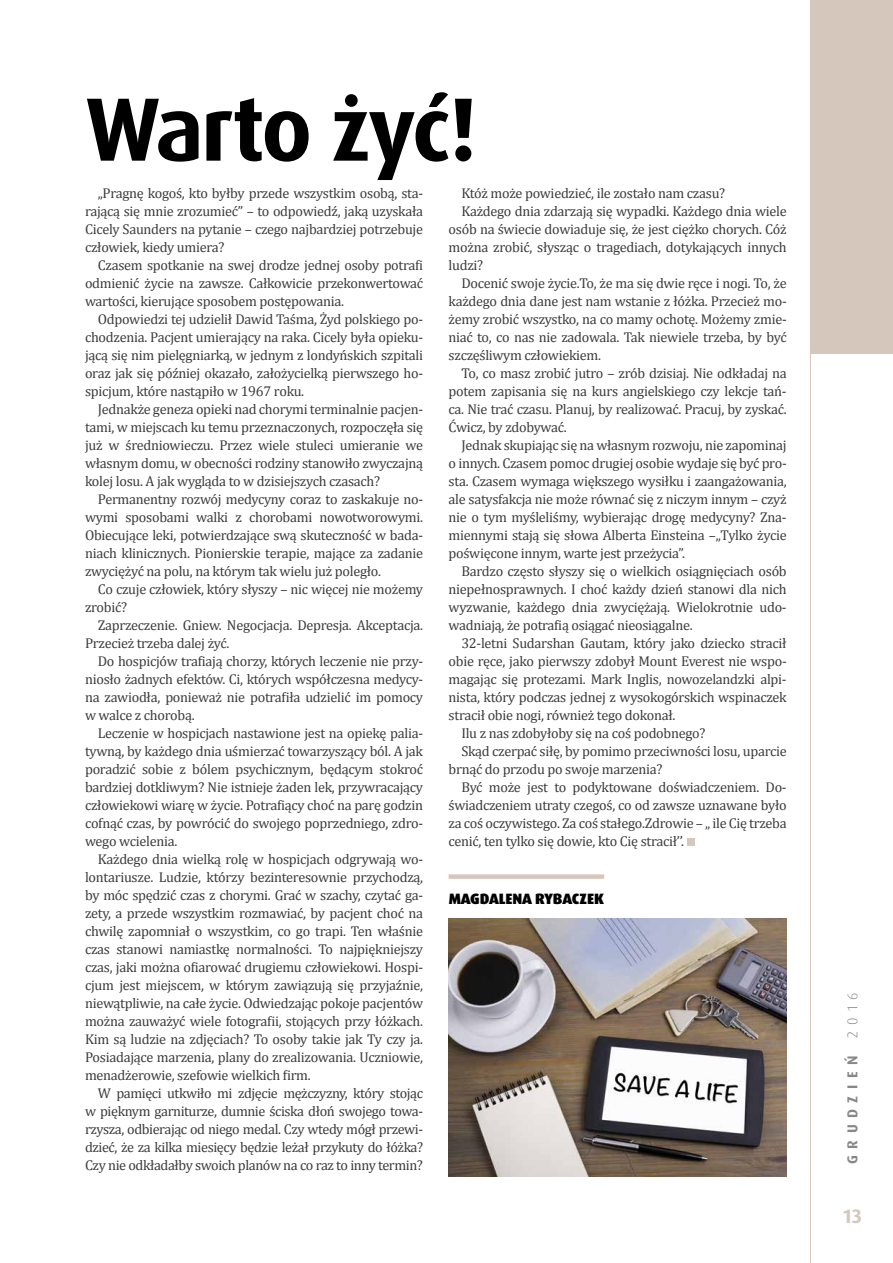
<style>
.page{position:relative;width:893px;height:1263px;background:#fff}
.page>*{position:absolute;margin:0;border:0;box-sizing:border-box;transform-origin:0 0}
.t1{font:700 90px "Dax Pro";letter-spacing:-.035em;color:#000}
.t2{font:700 19.5px "Dax Pro";color:#d5c7bc}
.t3{font:900 15px "Dax Pro";letter-spacing:-.01em;color:#000}
.t4{font:700 14.4px "Dax Pro";letter-spacing:.46em;color:#878787}
.t5{font:14.25px/18px "Cambria";letter-spacing:-.02em;color:#3c3c3b;text-align:justify}
.s1{font-weight:300}
</style>
<div class="page">
<div style="left:810px;top:0;width:83px;height:354px;background:#d5c7bc"></div>
<hr style="left:810px;top:349px;width:1px;height:914px;background:#d5c7bc">
<div style="left:449px;top:874px;width:155px;height:5px;background:#d5c7bc"></div>
<div style="left:687px;top:838px;width:8px;height:8px;background:#d5c7bc"></div>
<img style="left:449px;top:918px;width:338px;height:258px">
<h1 class="t1" style="left:85px;top:71px;width:394px">Warto żyć!</h1>
<p class="t5" style="left:85px;top:184px;width:340px;text-indent:13px">„Pragnę kogoś, kto byłby przede wszystkim osobą, sta&shy;rającą się mnie zrozumieć” – to odpowiedź, jaką uzyskała Cicely Saunders na pytanie – czego najbardziej potrzebuje człowiek, kiedy umiera?</p>
<p class="t5" style="left:85px;top:256px;width:340px;text-indent:13px">Czasem spotkanie na swej drodze jednej osoby potrafi odmienić życie na zawsze. Całkowicie przekonwertować wartości, kierujące sposobem postępowania.</p>
<p class="t5" style="left:85px;top:310px;width:340px;text-indent:13px">Odpowiedzi tej udzielił Dawid Taśma, Żyd polskiego po&shy;chodzenia. Pacjent umierający na raka. Cicely była opieku&shy;jącą się nim pielęgniarką, w jednym z londyńskich szpitali oraz jak się później okazało, założycielką pierwszego ho&shy;spicjum, które nastąpiło w 1967 roku.</p>
<p class="t5" style="left:85px;top:400px;width:340px;text-indent:13px">Jednakże geneza opieki nad chorymi terminalnie pacjen&shy;tami, w miejscach ku temu przeznaczonych, rozpoczęła się już w średniowieczu. Przez wiele stuleci umieranie we własnym domu, w obecności rodziny stanowiło zwyczajną kolej losu. A jak wygląda to w dzisiejszych czasach?</p>
<p class="t5" style="left:85px;top:490px;width:340px;text-indent:13px">Permanentny rozwój medycyny coraz to zaskakuje no&shy;wymi sposobami walki z chorobami nowotworowymi.<br>Obiecujące leki, potwierdzające swą skuteczność w bada&shy;niach klinicznych. Pionierskie terapie, mające za zadanie zwyciężyć na polu, na którym tak wielu już poległo.</p>
<p class="t5" style="left:85px;top:580px;width:340px;text-indent:13px">Co czuje człowiek, który słyszy – nic więcej nie możemy zrobić?</p>
<p class="t5" style="left:85px;top:616px;width:340px;text-indent:13px">Zaprzeczenie. Gniew. Negocjacja. Depresja. Akceptacja.<br>Przecież trzeba dalej żyć.</p>
<p class="t5" style="left:85px;top:652px;width:340px;text-indent:13px">Do hospicjów trafiają chorzy, których leczenie nie przy&shy;niosło żadnych efektów. Ci, których współczesna medycy&shy;na zawiodła, ponieważ nie potrafiła udzielić im pomocy w walce z chorobą.</p>
<p class="t5" style="left:85px;top:724px;width:340px;text-indent:13px">Leczenie w hospicjach nastawione jest na opiekę palia&shy;tywną, by każdego dnia uśmierzać towarzyszący ból. A jak poradzić sobie z bólem psychicznym, będącym stokroć bardziej dotkliwym? Nie istnieje żaden lek, przywracający człowiekowi wiarę w życie. Potrafiący choć na parę godzin cofnąć czas, by powrócić do swojego poprzedniego, zdro&shy;wego wcielenia.</p>
<p class="t5" style="left:85px;top:850px;width:340px;text-indent:13px">Każdego dnia wielką rolę w hospicjach odgrywają wo&shy;lontariusze. Ludzie, którzy bezinteresownie przychodzą, by móc spędzić czas z chorymi. Grać w szachy, czytać ga&shy;zety, a przede wszystkim rozmawiać, by pacjent choć na chwilę zapomniał o wszystkim, co go trapi. Ten właśnie czas stanowi namiastkę normalności. To najpiękniejszy czas, jaki można ofiarować drugiemu człowiekowi. Hospi&shy;cjum jest miejscem, w którym zawiązują się przyjaźnie, niewątpliwie, na całe życie. Odwiedzając pokoje pacjentów można zauważyć wiele fotografii, stojących przy łóżkach.<br>Kim są ludzie na zdjęciach? To osoby takie jak Ty czy ja.<br>Posiadające marzenia, plany do zrealizowania. Uczniowie, menadżerowie, szefowie wielkich firm.</p>
<p class="t5" style="left:85px;top:1084px;width:340px;text-indent:13px">W pamięci utkwiło mi zdjęcie mężczyzny, który stojąc w pięknym garniturze, dumnie ściska dłoń swojego towa&shy;rzysza, odbierając od niego medal. Czy wtedy mógł przewi&shy;dzieć, że za kilka miesięcy będzie leżał przykuty do łóżka?<br>Czy nie odkładałby swoich planów na co raz to inny termin?</p>
<p class="t5" style="left:461px;top:184px;width:265px">Któż może powiedzieć, ile zostało nam czasu?</p>
<p class="t5" style="left:461px;top:202px;width:327px">Każdego dnia zdarzają się wypadki. Każdego dnia wiele</p>
<p class="t5" style="left:449px;top:220px;width:340px">osób na świecie dowiaduje się, że jest ciężko chorych. Cóż</p>
<p class="t5" style="left:449px;top:238px;width:340px">można zrobić, słysząc o tragediach, dotykających innych</p>
<p class="t5" style="left:449px;top:256px;width:36px">ludzi?</p>
<p class="t5" style="left:461px;top:274px;width:327px">Docenić swoje życie.To, że ma się dwie ręce i nogi. To, że</p>
<p class="t5" style="left:449px;top:292px;width:340px">każdego dnia dane jest nam wstanie z łóżka. Przecież mo-</p>
<p class="t5" style="left:449px;top:310px;width:340px">żemy zrobić wszystko, na co mamy ochotę. Możemy zmie-</p>
<p class="t5" style="left:449px;top:328px;width:340px">niać to, co nas nie zadowala. Tak niewiele trzeba, by być</p>
<p class="t5" style="left:449px;top:346px;width:154px">szczęśliwym człowiekiem.</p>
<p class="t5" style="left:461px;top:364px;width:327px">To, co masz zrobić jutro – zrób dzisiaj. Nie odkładaj na</p>
<p class="t5" style="left:449px;top:382px;width:340px">potem zapisania się na kurs angielskiego czy lekcje tań-</p>
<p class="t5" style="left:449px;top:400px;width:340px">ca. Nie trać czasu. Planuj, by realizować. Pracuj, by zyskać.</p>
<p class="t5" style="left:449px;top:418px;width:120px">Ćwicz, by zdobywać.</p>
<p class="t5" style="left:461px;top:436px;width:327px">Jednak skupiając się na własnym rozwoju, nie zapominaj</p>
<p class="t5" style="left:449px;top:454px;width:340px">o innych. Czasem pomoc drugiej osobie wydaje się być pro-</p>
<p class="t5" style="left:449px;top:472px;width:340px">sta. Czasem wymaga większego wysiłku i zaangażowania,</p>
<p class="t5" style="left:449px;top:490px;width:340px">ale satysfakcja nie może równać się z niczym innym – czyż</p>
<p class="t5" style="left:449px;top:508px;width:340px">nie o tym myśleliśmy, wybierając drogę medycyny? Zna-</p>
<p class="t5" style="left:449px;top:526px;width:340px">miennymi stają się słowa Alberta Einsteina –„Tylko życie</p>
<p class="t5" style="left:449px;top:544px;width:238px">poświęcone innym, warte jest przeżycia”.</p>
<p class="t5" style="left:461px;top:562px;width:327px">Bardzo często słyszy się o wielkich osiągnięciach osób</p>
<p class="t5" style="left:449px;top:580px;width:340px">niepełnosprawnych. I choć każdy dzień stanowi dla nich</p>
<p class="t5" style="left:449px;top:598px;width:340px">wyzwanie, każdego dnia zwyciężają. Wielokrotnie udo-</p>
<p class="t5" style="left:449px;top:616px;width:246px">wadniają, że potrafią osiągać nieosiągalne.</p>
<p class="t5" style="left:461px;top:634px;width:327px">32-letni Sudarshan Gautam, który jako dziecko stracił</p>
<p class="t5" style="left:449px;top:652px;width:340px">obie ręce, jako pierwszy zdobył Mount Everest nie wspo-</p>
<p class="t5" style="left:449px;top:670px;width:340px">magając się protezami. Mark Inglis, nowozelandzki alpi-</p>
<p class="t5" style="left:449px;top:688px;width:340px">nista, który podczas jednej z wysokogórskich wspinaczek</p>
<p class="t5" style="left:449px;top:706px;width:228px">stracił obie nogi, również tego dokonał.</p>
<p class="t5" style="left:461px;top:724px;width:246px">Ilu z nas zdobyłoby się na coś podobnego?</p>
<p class="t5" style="left:461px;top:742px;width:327px">Skąd czerpać siłę, by pomimo przeciwności losu, uparcie</p>
<p class="t5" style="left:449px;top:760px;width:216px">brnąć do przodu po swoje marzenia?</p>
<p class="t5" style="left:461px;top:778px;width:327px">Być może jest to podyktowane doświadczeniem. Do-</p>
<p class="t5" style="left:449px;top:796px;width:340px">świadczeniem utraty czegoś, co od zawsze uznawane było</p>
<p class="t5" style="left:449px;top:814px;width:340px">za coś oczywistego. Za coś stałego.Zdrowie – „ ile Cię trzeba</p>
<p class="t5" style="left:449px;top:832px;width:237px">cenić, ten tylko się dowie, kto Cię stracił’’.</p>
<p class="t3" style="left:449px;top:889px;width:157px">MAGDALENA RYBACZEK</p>
<p class="t4" style="left:843px;top:1164px;width:173px;rotate:-90deg">GRUDZIEŃ <span class="s1">2016</span></p>
<h2 class="t2" style="left:843px;top:1203px;width:20px">13</h2>
</div>
